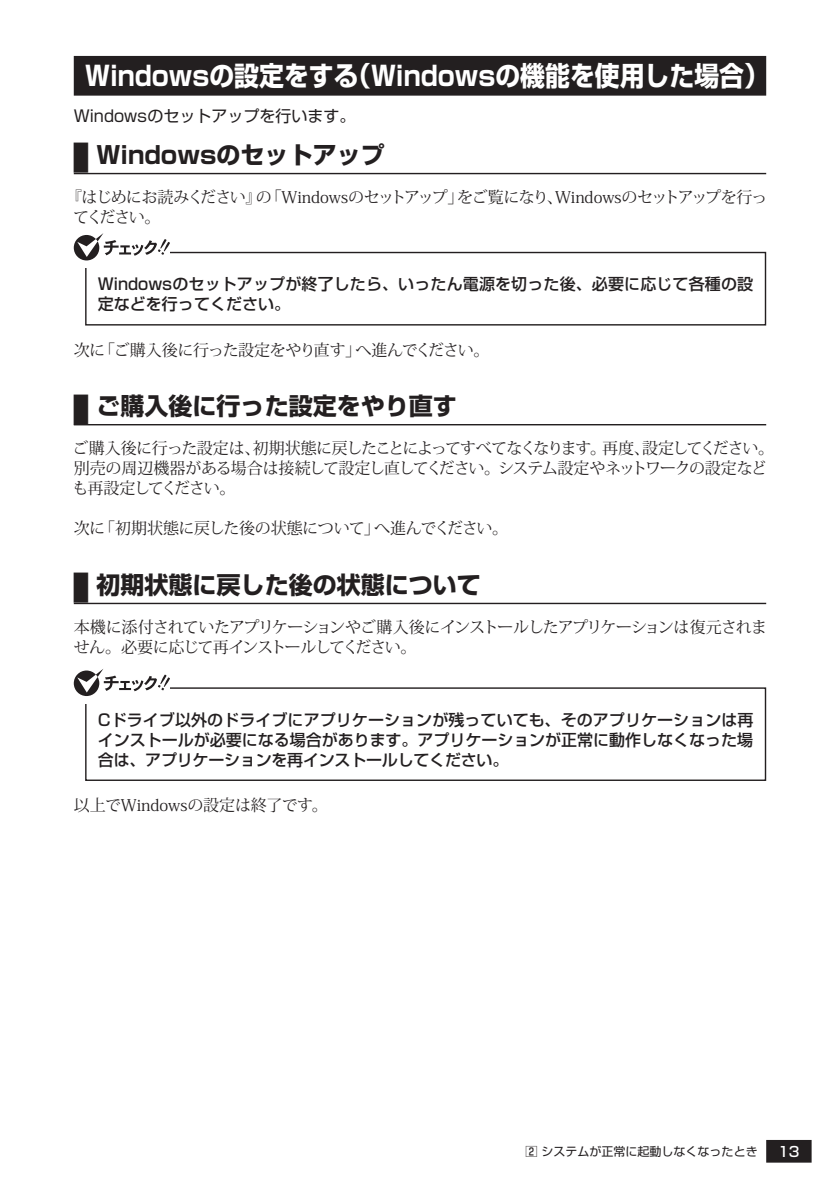
<style>
.page{position:relative;width:840px;height:1191px;background:#fff}
.page>*{position:absolute;margin:0;border:0;box-sizing:border-box;transform-origin:0 0}
.t1{font:700 27px "Shin Go Pro";color:#fff;scale:.92 1}
.t2{font:700 24px "Shin Go Pro";color:#231f20}
.t3{font:16px/20px "Koz Min Pro";letter-spacing:-.05em;color:#231f20}
.t4{font:500 16px/20px "Shin Go Pro";color:#231f20}
.t5{font:16px "Koz Min Pro";letter-spacing:-.02em;color:#231f20}
.t6{font:16px "Koz Min Pro";letter-spacing:-.03em;color:#231f20}
.t7{font:16px "Shin Go Pro";color:#231f20}
.t8{font:16px "Koz Min Pro";letter-spacing:-.01em;color:#231f20}
.t9{font:500 14px "Shin Go Pro";color:#fff}
.t10{font:12px "Shin Go Pro";color:#231f20}
.s1{font-size:30px}
.s2{font-weight:500}
</style>
<div class="page">
<div style="left:765px;top:1140px;width:46px;height:22px;background:#231f20"></div>
<div style="left:74px;top:56px;width:691px;height:40px;background:#231f20"></div>
<hr style="left:74px;top:173px;width:691px;height:1px;background:#231f20">
<hr style="left:74px;top:424px;width:691px;height:1px;background:#231f20">
<hr style="left:74px;top:603px;width:691px;height:1px;background:#231f20">
<div style="left:85px;top:252px;width:680px;height:73px;border:1px solid #231f20"></div>
<div style="left:74px;top:240px;width:96px;height:28px;background:#fff"></div>
<svg style="left:74px;top:233px;width:96px;height:27px"></svg>
<div style="left:85px;top:687px;width:680px;height:94px;border:1px solid #231f20"></div>
<div style="left:74px;top:676px;width:96px;height:27px;background:#fff"></div>
<svg style="left:74px;top:669px;width:96px;height:27px"></svg>
<h1 class="t1" style="left:85px;top:54px;width:744px">Windowsの設定をする（Windowsの機能を使用した場合）</h1>
<p class="t7" style="left:74px;top:103px;width:283px">Windowsのセットアップを行います。</p>
<h2 class="t2" style="left:74px;top:136px;width:312px"><span class="s1">█</span> Windowsのセットアップ</h2>
<p class="t3" style="left:73px;top:187px;width:695px;text-indent:-7px">『はじめにお読みください』の「Windowsのセットアップ」をご覧になり、Windowsのセットアップを行ってください。</p>
<p class="t4" style="left:98px;top:272px;width:656px">Windowsのセットアップが終了したら、いったん電源を切った後、必要に応じて各種の設定などを行ってください。</p>
<p class="t6" style="left:74px;top:338px;width:417px">次に「ご購入後に行った設定をやり直す」へ進んでください。</p>
<h2 class="t2" style="left:74px;top:387px;width:384px"><span class="s1">█</span> ご購入後に行った設定をやり直す</h2>
<p class="t3" style="left:73px;top:438px;width:702px">ご購入後に行った設定は、初期状態に戻したことによってすべてなくなります。再度、設定してください。別売の周辺機器がある場合は接続して設定し直してください。システム設定やネットワークの設定なども再設定してください。</p>
<p class="t5" style="left:74px;top:517px;width:435px">次に「初期状態に戻した後の状態について」へ進んでください。</p>
<h2 class="t2" style="left:74px;top:566px;width:408px"><span class="s1">█</span> 初期状態に戻した後の状態について</h2>
<p class="t3" style="left:74px;top:616px;width:694px">本機に添付されていたアプリケーションやご購入後にインストールしたアプリケーションは復元されません。必要に応じて再インストールしてください。</p>
<p class="t4" style="left:98px;top:707px;width:656px;text-align:justify">Cドライブ以外のドライブにアプリケーションが残っていても、そのアプリケーションは再インストールが必要になる場合があります。アプリケーションが正常に動作しなくなった場合は、アプリケーションを再インストールしてください。</p>
<p class="t8" style="left:74px;top:794px;width:255px">以上でWindowsの設定は終了です。</p>
<p class="t10" style="left:525px;top:1141px;width:233px"><span class="s2">2</span> システムが正常に起動しなくなったとき</p>
<p class="t9" style="left:777px;top:1140px;width:23px">13</p>
</div>
